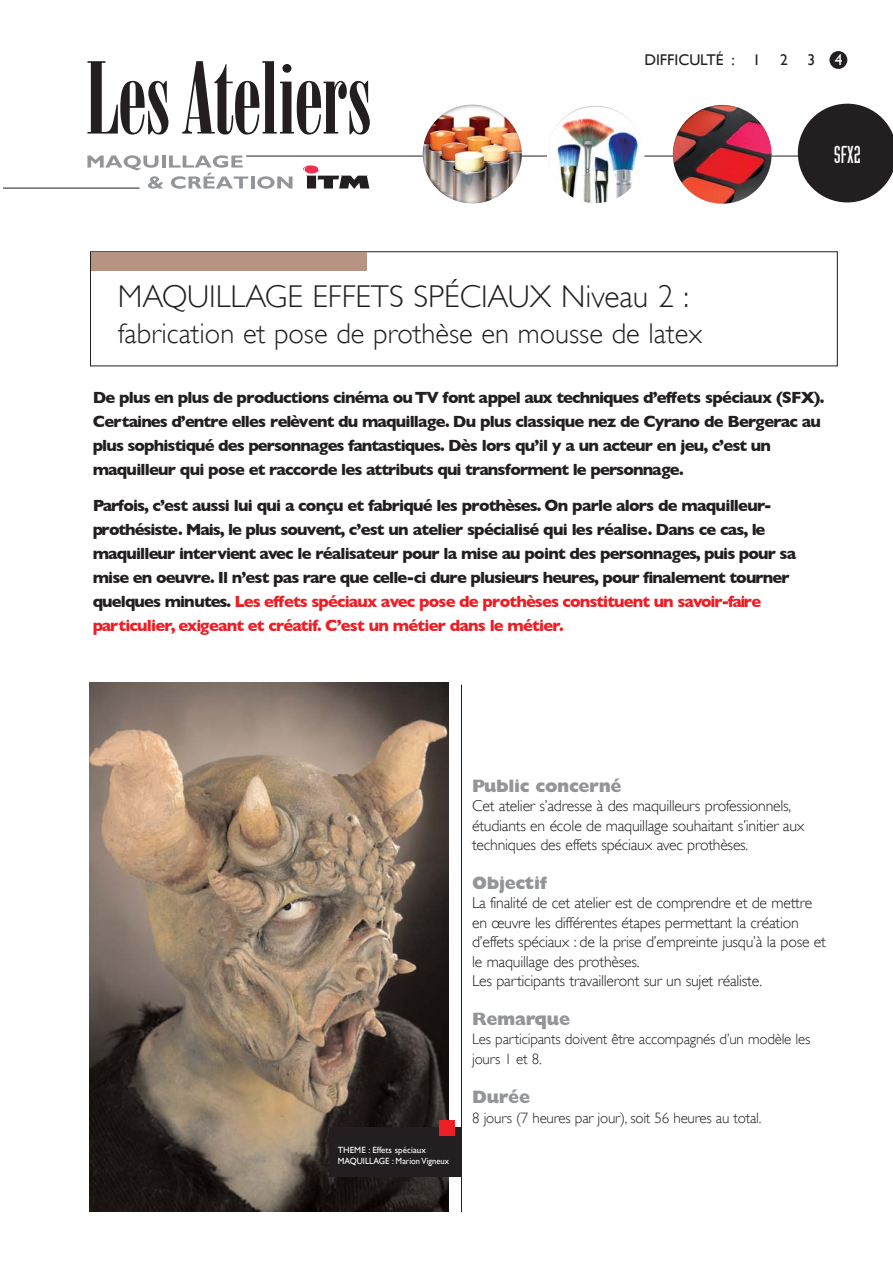
<style>
.page{position:relative;width:893px;height:1263px;background:#fff}
.page>*{position:absolute;margin:0;border:0;box-sizing:border-box;transform-origin:0 0}
.t1{font:300 31.5px "Gill Sans";color:#231f20}
.t2{font:300 28.5px "Gill Sans";color:#231f20}
.t3{font:24px "Industria Solid";color:#fff}
.t4{font:800 18px "Gill Sans";letter-spacing:-.02em;color:#939598}
.t5{font:700 16.5px/24px "Gill Sans";letter-spacing:-.05em;color:#231f20}
.t6{font:300 15.75px/19.4px "Gill Sans";letter-spacing:-.015em;color:#231f20}
.t7{font:15.6px "Gill Sans";color:#231f20}
.t8{font:15.6px "Gill Sans";color:#fff}
.t9{font:300 15px/19.8px "Gill Sans";letter-spacing:-.015em;color:#231f20}
.t10{font:9px/10.8px "Gill Sans";color:#fff}
.s1{color:#ed1e25}
</style>
<div class="page">
<svg style="left:87px;top:61px;width:81px;height:74px"></svg>
<svg style="left:182px;top:61px;width:188px;height:74px"></svg>
<svg style="left:303px;top:165px;width:66px;height:24px"></svg>
<hr style="left:246px;top:156px;width:647px;height:1px;background:#231f20">
<hr style="left:3px;top:188px;width:137px;height:1px;background:#231f20">
<svg style="left:87px;top:155px;width:71px;height:15px"></svg>
<hr style="left:162px;top:155px;width:4px;height:13px;background:#939598">
<svg style="left:148px;top:176px;width:15px;height:13px"></svg>
<svg style="left:169px;top:155px;width:123px;height:34px"></svg>
<div style="left:829px;top:51px;width:18px;height:18px;background:#231f20;border-radius:50%"></div>
<img style="left:673px;top:105px;width:99px;height:99px;border-radius:50%">
<svg style="left:798px;top:104px;width:95px;height:98px"></svg>
<img style="left:547px;top:106px;width:97px;height:97px;border-radius:50%">
<img style="left:423px;top:105px;width:99px;height:99px;border-radius:50%">
<div style="left:90px;top:251px;width:748px;height:115px;border:1px solid #231f20"></div>
<hr style="left:461px;top:685px;width:1px;height:527px;background:#231f20">
<div style="left:91px;top:252px;width:276px;height:19px;background:#b79383"></div>
<img style="left:89px;top:683px;width:360px;height:529px">
<div style="left:329px;top:1127px;width:132px;height:49px;background:#231f20"></div>
<div style="left:439px;top:1120px;width:16px;height:16px;background:#ed1e25"></div>
<p class="t7" style="left:644px;top:50px;width:118px">DIFFICULTÉ : 1</p>
<p class="t7" style="left:780px;top:50px;width:9px">2</p>
<p class="t7" style="left:807px;top:50px;width:9px">3</p>
<p class="t8" style="left:835px;top:50px;width:9px">4</p>
<h3 class="t3" style="left:834px;top:146px;width:29px">SFX2</h3>
<h1 class="t1" style="left:118px;top:278px;width:573px">MAQUILLAGE EFFETS SPÉCIAUX Niveau 2 :</h1>
<h2 class="t2" style="left:118px;top:317px;width:586px">fabrication et pose de prothèse en mousse de latex</h2>
<p class="t5" style="left:93px;top:385px;width:733px">De plus en plus de productions cinéma ou TV font appel aux techniques d’effets spéciaux (SFX).<br>Certaines d’entre elles relèvent du maquillage. Du plus classique nez de Cyrano de Bergerac au plus sophistiqué des personnages fantastiques. Dès lors qu’il y a un acteur en jeu, c’est un maquilleur qui pose et raccorde les attributs qui transforment le personnage.</p>
<p class="t5" style="left:93px;top:493px;width:705px">Parfois, c’est aussi lui qui a conçu et fabriqué les prothèses. On parle alors de maquilleur&shy;prothésiste. Mais, le plus souvent, c’est un atelier spécialisé qui les réalise. Dans ce cas, le maquilleur intervient avec le réalisateur pour la mise au point des personnages, puis pour sa mise en oeuvre. Il n’est pas rare que celle-ci dure plusieurs heures, pour finalement tourner quelques minutes. <span class="s1">Les effets spéciaux avec pose de prothèses constituent un savoir-faire particulier, exigeant et créatif. C’est un métier dans le métier.</span></p>
<p class="t10" style="left:338px;top:1144px;width:113px">THEME : Effets spéciaux<br>MAQUILLAGE : Marion Vigneux</p>
<p class="t4" style="left:472px;top:780px;width:151px">Public concerné</p>
<p class="t6" style="left:472px;top:796px;width:334px">Cet atelier s’adresse à des maquilleurs professionnels, étudiants en école de maquillage souhaitant s’initier aux techniques des effets spéciaux avec prothèses.</p>
<p class="t4" style="left:472px;top:877px;width:77px">Objectif</p>
<p class="t6" style="left:472px;top:893px;width:355px">La finalité de cet atelier est de comprendre et de mettre en œuvre les différentes étapes permettant la création d’effets spéciaux : de la prise d’empreinte jusqu’à la pose et le maquillage des prothèses.<br>Les participants travailleront sur un sujet réaliste.</p>
<p class="t4" style="left:472px;top:1012px;width:100px">Remarque</p>
<p class="t9" style="left:472px;top:1029px;width:340px">Les participants doivent être accompagnés d’un modèle les jours 1 et 8.</p>
<p class="t4" style="left:472px;top:1090px;width:59px">Durée</p>
<p class="t9" style="left:472px;top:1108px;width:291px">8 jours (7 heures par jour), soit 56 heures au total.</p>
</div>
